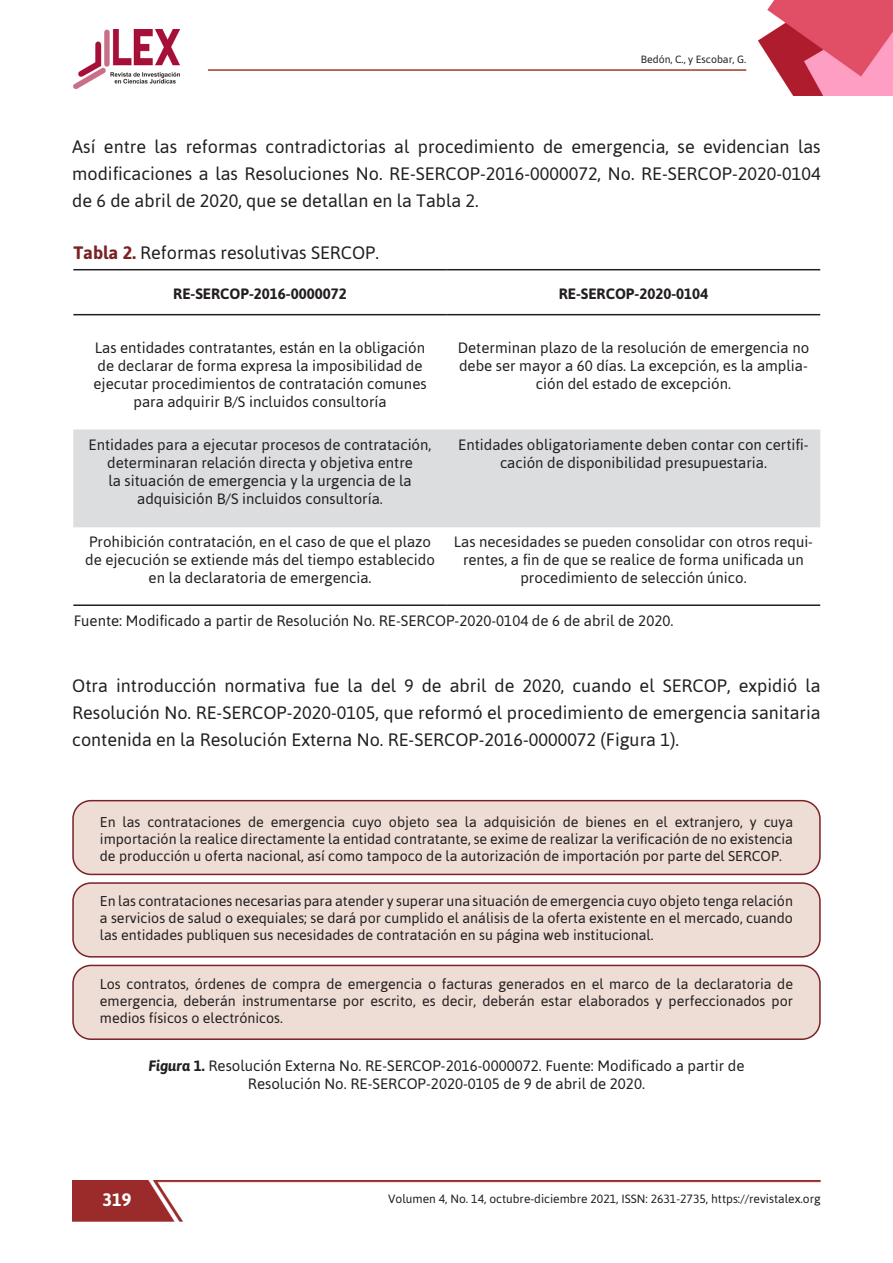
<style>
.page{position:relative;width:893px;height:1263px;background:#fff}
.page>*{position:absolute;margin:0;border:0;box-sizing:border-box;transform-origin:0 0}
.t1{font:18px/27px "Asap";color:#231f20;text-align:justify}
.t2{font:700 18px "Asap";color:#fff}
.t3{font:15px/18px "Asap";color:#231f20;text-align:center}
.t4{font:700 15px "Asap";color:#231f20}
.t5{font:14.25px/17.1px "Asap";color:#231f20;text-align:justify}
.t6{font:12px "Asap";color:#231f20}
.t7{font:10.5px "Asap";color:#231f20}
.s1{font-weight:700;color:#7a2225}
.s2{font-weight:700;font-style:italic}
.s3{font-weight:700}
</style>
<div class="page">
<img style="left:74px;top:29px;width:106px;height:59px">
<hr style="left:208px;top:69px;width:538px;height:2px;background:#9e3d2a">
<img style="left:758px;top:0;width:135px;height:96px">
<img style="left:72px;top:1180px;width:749px;height:41px">
<div style="left:73px;top:429px;width:747px;height:98px;background:#dcdddf"></div>
<hr style="left:73px;top:269px;width:374px;height:1px;background:#231f20">
<hr style="left:447px;top:269px;width:373px;height:1px;background:#231f20">
<hr style="left:73px;top:314px;width:374px;height:1px;background:#231f20">
<hr style="left:447px;top:314px;width:373px;height:1px;background:#231f20">
<hr style="left:73px;top:604px;width:374px;height:2px;background:#231f20">
<hr style="left:447px;top:604px;width:373px;height:2px;background:#231f20">
<div style="left:73px;top:801px;width:747px;height:73px;background:#eeddd5;border-radius:18px"></div>
<div style="left:72px;top:800px;width:749px;height:75px;border:2px solid #7a2225;border-radius:18px"></div>
<div style="left:73px;top:883px;width:747px;height:74px;background:#eeddd5;border-radius:18px"></div>
<div style="left:72px;top:882px;width:749px;height:75px;border:2px solid #7a2225;border-radius:18px"></div>
<div style="left:73px;top:965px;width:747px;height:74px;background:#eeddd5;border-radius:18px"></div>
<div style="left:72px;top:965px;width:749px;height:75px;border:2px solid #7a2225;border-radius:18px"></div>
<p class="t7" style="left:641px;top:53px;width:107px">Bedón, C., y Escobar, G.</p>
<p class="t1" style="left:72px;top:133px;width:750px">Así entre las reformas contradictorias al procedimiento de emergencia, se evidencian las modificaciones a las Resoluciones No. RE-SERCOP-2016-0000072, No. RE-SERCOP-2020-0104 de 6 de abril de 2020, que se detallan en la Tabla 2.</p>
<p class="t1" style="left:73px;top:239px;width:307px"><span class="s1">Tabla 2.</span> Reformas resolutivas SERCOP.</p>
<p class="t4" style="left:173px;top:285px;width:175px">RE-SERCOP-2016-0000072</p>
<p class="t4" style="left:559px;top:285px;width:151px">RE-SERCOP-2020-0104</p>
<p class="t3" style="left:94px;top:338px;width:335px">Las entidades contratantes, están en la obligación de declarar de forma expresa la imposibilidad de ejecutar procedimientos de contratación comunes para adquirir B/S incluidos consultoría</p>
<p class="t3" style="left:458px;top:338px;width:353px">Determinan plazo de la resolución de emergencia no debe ser mayor a 60 días. La excepción, es la amplia&shy;ción del estado de excepción.</p>
<p class="t3" style="left:89px;top:435px;width:344px">Entidades para a ejecutar procesos de contratación, determinaran relación directa y objetiva entre<br>la situación de emergencia y la urgencia de la adquisición B/S incluidos consultoría.</p>
<p class="t3" style="left:458px;top:435px;width:352px">Entidades obligatoriamente deben contar con certifi&shy;cación de disponibilidad presupuestaria.</p>
<p class="t3" style="left:85px;top:533px;width:351px">Prohibición contratación, en el caso de que el plazo de ejecución se extiende más del tiempo establecido en la declaratoria de emergencia.</p>
<p class="t3" style="left:454px;top:533px;width:361px">Las necesidades se pueden consolidar con otros requi&shy;rentes, a fin de que se realice de forma unificada un procedimiento de selección único.</p>
<p class="t3" style="left:74px;top:612px;width:601px">Fuente: Modificado a partir de Resolución No. RE-SERCOP-2020-0104 de 6 de abril de 2020.</p>
<p class="t1" style="left:72px;top:672px;width:750px">Otra introducción normativa fue la del 9 de abril de 2020, cuando el SERCOP, expidió la Resolución No. RE-SERCOP-2020-0105, que reformó el procedimiento de emergencia sanitaria contenida en la Resolución Externa No. RE-SERCOP-2016-0000072 (Figura 1).</p>
<p class="t5" style="left:100px;top:813px;width:695px">En las contrataciones de emergencia cuyo objeto sea la adquisición de bienes en el extranjero, y cuya importación la realice directamente la entidad contratante, se exime de realizar la verificación de no existencia de producción u oferta nacional, así como tampoco de la autorización de importación por parte del SERCOP.</p>
<p class="t5" style="left:100px;top:892px;width:695px">En las contrataciones necesarias para atender y superar una situación de emergencia cuyo objeto tenga relación a servicios de salud o exequiales; se dará por cumplido el análisis de la oferta existente en el mercado, cuando las entidades publiquen sus necesidades de contratación en su página web institucional.</p>
<p class="t5" style="left:100px;top:975px;width:695px">Los contratos, órdenes de compra de emergencia o facturas generados en el marco de la declaratoria de emergencia, deberán instrumentarse por escrito, es decir, deberán estar elaborados y perfeccionados por medios físicos o electrónicos.</p>
<p class="t3" style="left:149px;top:1056px;width:597px"><span class="s2">Figura</span> <span class="s3">1.</span> Resolución Externa No. RE-SERCOP-2016-0000072. Fuente: Modificado a partir de</p>
<p class="t3" style="left:248px;top:1074px;width:398px">Resolución No. RE-SERCOP-2020-0105 de 9 de abril de 2020.</p>
<p class="t2" style="left:102px;top:1189px;width:30px">319</p>
<p class="t6" style="left:388px;top:1191px;width:434px">Volumen 4, No. 14, octubre-diciembre 2021, ISSN: 2631-2735, https://revistalex.org</p>
</div>
